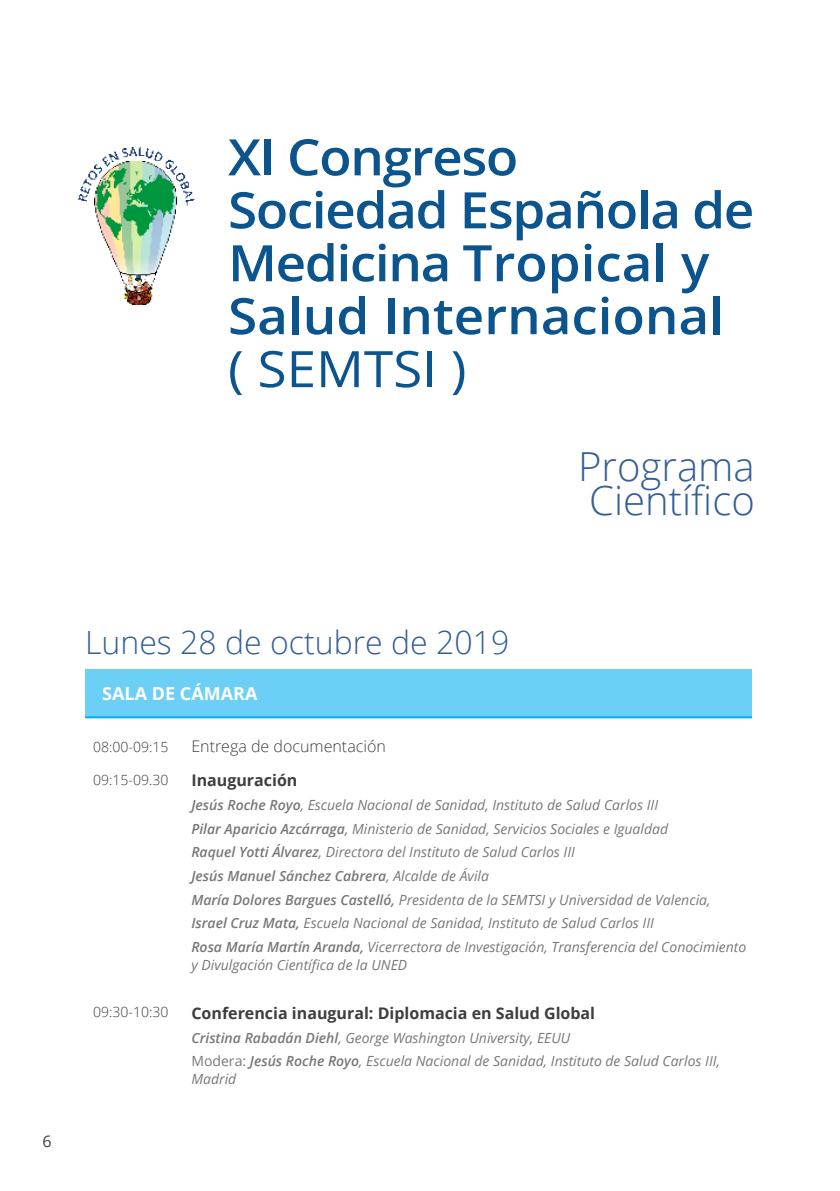
<style>
.page{position:relative;width:840px;height:1191px;background:#fff}
.page>*{position:absolute;margin:0;border:0;box-sizing:border-box;transform-origin:0 0}
.t1{font:300 40px "Open Sans";color:#335f97}
.t2{font:300 32px "Open Sans";color:#335f97}
.t3{font:700 18px "Open Sans";color:#fff}
.espacio_vocales{font:700 16px "Open Sans";color:#3e3e3f}
.t4{font:300 16px "Open Sans";color:#3e3e3f}
.t5{font:16px "Open Sans";color:#3e3e3f}
.espacio_vocales-2{font:italic 14px/18px "Open Sans";color:#76787b}
.espacio_vocales-3{font:italic 600 14px "Open Sans";color:#76787b}
.t6{font:300 14px "Open Sans";color:#3e3e3f}
.s1{font-weight:600}
.s2{font-weight:400}
.s3{font-style:normal}
</style>
<div class="page">
<div style="left:85px;top:669px;width:666px;height:48px;background:#6bcff6"></div>
<hr style="left:85px;top:716px;width:666px;height:2px;background:#00aeef">
<svg style="left:726px;top:201px;width:25px;height:28px"></svg>
<svg style="left:228px;top:139px;width:492px;height:196px"></svg>
<div style="left:713px;top:296px;width:6px;height:38px;background:#0b548e"></div>
<svg style="left:230px;top:351px;width:12px;height:44px"></svg>
<svg style="left:260px;top:351px;width:24px;height:36px"></svg>
<svg style="left:291px;top:351px;width:22px;height:36px"></svg>
<svg style="left:321px;top:351px;width:37px;height:36px"></svg>
<svg style="left:364px;top:351px;width:55px;height:36px"></svg>
<hr style="left:427px;top:351px;width:4px;height:36px;background:#0b548e">
<svg style="left:452px;top:351px;width:12px;height:44px"></svg>
<img style="left:77px;top:146px;width:118px;height:158px">
<p class="t1" style="left:577px;top:439px;width:178px">Programa</p>
<p class="t1" style="left:589px;top:473px;width:167px">Científico</p>
<p class="t5" style="left:43px;top:1129px;width:11px">6</p>
<p class="t2" style="left:85px;top:620px;width:425px">Lunes 28 de octubre de 2019</p>
<p class="t3" style="left:102px;top:681px;width:157px">SALA DE CÁMARA</p>
<p class="t6" style="left:93px;top:737px;width:77px">08:00-09:15</p>
<p class="t4" style="left:191px;top:735px;width:196px">Entrega de documentación</p>
<p class="t6" style="left:93px;top:770px;width:77px">09:15-09.30</p>
<p class="espacio_vocales" style="left:191px;top:769px;width:107px">Inauguración</p>
<p class="espacio_vocales-2" style="left:191px;top:795px;width:468px"><span class="s1">Jesús Roche Royo</span>, Escuela Nacional de Sanidad, Instituto de Salud Carlos III</p>
<p class="espacio_vocales-2" style="left:191px;top:819px;width:478px"><span class="s1">Pilar Aparicio Azcárraga</span>, Ministerio de Sanidad, Servicios Sociales e Igualdad</p>
<p class="espacio_vocales-2" style="left:191px;top:843px;width:385px"><span class="s1">Raquel Yotti Álvarez</span>, Directora del Instituto de Salud Carlos III</p>
<p class="espacio_vocales-3" style="left:191px;top:866px;width:299px">Jesús Manuel Sánchez Cabrera<span class="s2">, Alcalde de Ávila</span></p>
<p class="espacio_vocales-2" style="left:191px;top:890px;width:520px"><span class="s1">María Dolores Bargues Castelló,</span> Presidenta de la SEMTSI y Universidad de Valencia,</p>
<p class="espacio_vocales-2" style="left:191px;top:914px;width:464px"><span class="s1">Israel Cruz Mata,</span> Escuela Nacional de Sanidad, Instituto de Salud Carlos III</p>
<p class="espacio_vocales-2" style="left:191px;top:937px;width:556px"><span class="s1">Rosa María Martín Aranda,</span> Vicerrectora de Investigación, Transferencia del Conocimiento y Divulgación Científica de la UNED</p>
<p class="t6" style="left:93px;top:1002px;width:77px">09:30-10:30</p>
<p class="espacio_vocales" style="left:191px;top:1001px;width:405px">Conferencia inaugural: Diplomacia en Salud Global</p>
<p class="espacio_vocales-2" style="left:191px;top:1028px;width:380px"><span class="s1">Cristina Rabadán Diehl</span>, George Washington University, EEUU</p>
<p class="espacio_vocales-2" style="left:191px;top:1051px;width:530px"><span class="s3">Modera:</span> <span class="s1">Jesús Roche Royo</span>, Escuela Nacional de Sanidad, Instituto de Salud Carlos III,<br>Madrid</p>
</div>
